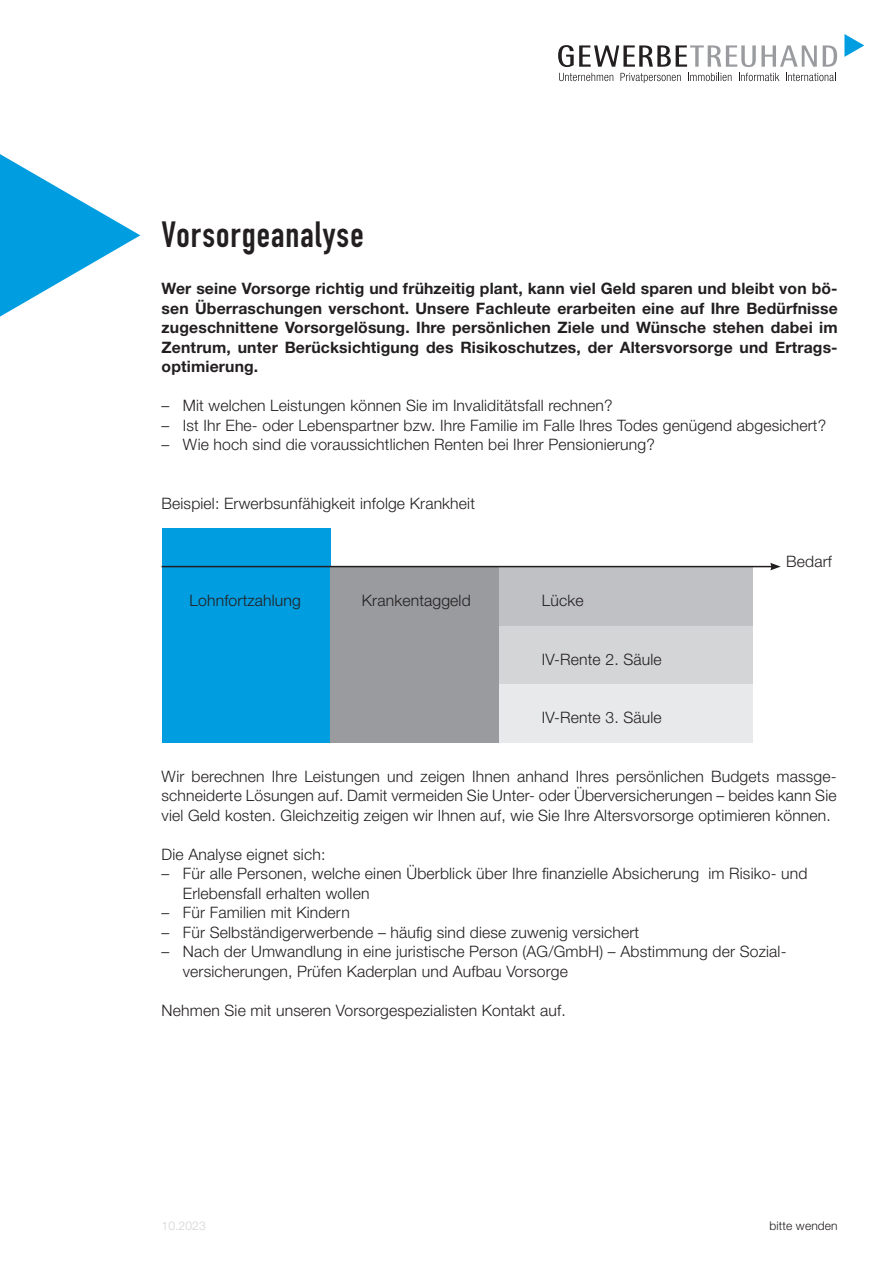
<style>
.page{position:relative;width:893px;height:1263px;background:#fff}
.page>*{position:absolute;margin:0;border:0;box-sizing:border-box;transform-origin:0 0}
._00_Seitentitel{font:36px "DIN Engschrift Std";letter-spacing:.03em;color:#231f20}
._01_Flyer_light{font:300 15.75px/19.5px "Helvetica Neue LT Pro";letter-spacing:.01em;color:#231f20}
._01_Flyer_bold{font:700 15.75px/19.5px "Helvetica Neue LT Pro";letter-spacing:.01em;color:#231f20;text-align:justify}
._01_Flyer_Autor_Zusatztext_Textfeld_bitt_{font:300 12px "Helvetica Neue LT Pro";letter-spacing:.01em;color:#231f20}
._01_Flyer_Version_grau_light{font:300 12px "Helvetica Neue LT Pro";letter-spacing:.01em;color:#d1d2d4}
</style>
<div class="page">
<svg style="left:558px;top:45px;width:259px;height:22px"></svg>
<svg style="left:823px;top:45px;width:14px;height:22px"></svg>
<svg style="left:844px;top:34px;width:20px;height:23px"></svg>
<svg style="left:559px;top:73px;width:54px;height:8px"></svg>
<svg style="left:620px;top:73px;width:61px;height:10px"></svg>
<svg style="left:688px;top:73px;width:43px;height:8px"></svg>
<svg style="left:739px;top:73px;width:40px;height:8px"></svg>
<svg style="left:786px;top:73px;width:50px;height:8px"></svg>
<svg style="left:0;top:154px;width:140px;height:163px"></svg>
<div style="left:162px;top:528px;width:169px;height:215px;background:#009de0"></div>
<div style="left:331px;top:567px;width:169px;height:176px;background:#999b9e"></div>
<div style="left:500px;top:567px;width:253px;height:59px;background:#c0c1c4"></div>
<div style="left:500px;top:626px;width:253px;height:58px;background:#d4d5d7"></div>
<div style="left:500px;top:684px;width:253px;height:59px;background:#e8e9ea"></div>
<hr style="left:162px;top:566px;width:610px;height:1px;background:#231f20">
<svg style="left:770px;top:563px;width:11px;height:7px"></svg>
<p class="_00_Seitentitel" style="left:162px;top:213px;width:204px">Vorsorgeanalyse</p>
<p class="_01_Flyer_bold" style="left:162px;top:279px;width:678px">Wer seine Vorsorge richtig und frühzeitig plant, kann viel Geld sparen und bleibt von bö&shy;sen Überraschungen verschont. Unsere Fachleute erarbeiten eine auf Ihre Bedürfnisse zugeschnittene Vorsorgelösung. Ihre persönlichen Ziele und Wünsche stehen dabei im Zentrum, unter Berücksichtigung des Risikoschutzes, der Altersvorsorge und Ertrags&shy;optimierung.</p>
<p class="_01_Flyer_light" style="left:162px;top:396px;width:452px">– Mit welchen Leistungen können Sie im Invaliditätsfall rechnen?</p>
<p class="_01_Flyer_light" style="left:162px;top:415px;width:666px">– Ist Ihr Ehe- oder Lebenspartner bzw. Ihre Familie im Falle Ihres Todes genügend abgesichert?</p>
<p class="_01_Flyer_light" style="left:162px;top:435px;width:495px">– Wie hoch sind die voraussichtlichen Renten bei Ihrer Pensionierung?</p>
<p class="_01_Flyer_light" style="left:162px;top:493px;width:315px">Beispiel: Erwerbsunfähigkeit infolge Krankheit</p>
<p class="_01_Flyer_light" style="left:190px;top:591px;width:113px">Lohnfortzahlung</p>
<p class="_01_Flyer_light" style="left:362px;top:591px;width:110px">Krankentaggeld</p>
<p class="_01_Flyer_light" style="left:542px;top:591px;width:43px">Lücke</p>
<p class="_01_Flyer_light" style="left:542px;top:649px;width:121px">IV-Rente 2. Säule</p>
<p class="_01_Flyer_light" style="left:542px;top:708px;width:121px">IV-Rente 3. Säule</p>
<p class="_01_Flyer_light" style="left:786px;top:552px;width:47px">Bedarf</p>
<p class="_01_Flyer_light" style="left:162px;top:766px;width:677px;text-align:justify">Wir berechnen Ihre Leistungen und zeigen Ihnen anhand Ihres persönlichen Budgets massge&shy;schneiderte Lösungen auf. Damit vermeiden Sie Unter- oder Überversicherungen – beides kann Sie viel Geld kosten. Gleichzeitig zeigen wir Ihnen auf, wie Sie Ihre Altersvorsorge optimieren können.</p>
<p class="_01_Flyer_light" style="left:162px;top:844px;width:165px">Die Analyse eignet sich:</p>
<p class="_01_Flyer_light" style="left:183px;top:864px;width:626px;text-indent:-21px">– Für alle Personen, welche einen Überblick über Ihre finanzielle Absicherung im Risiko- und<br>Erlebensfall erhalten wollen</p>
<p class="_01_Flyer_light" style="left:162px;top:903px;width:190px">– Für Familien mit Kindern</p>
<p class="_01_Flyer_light" style="left:162px;top:922px;width:479px">– Für Selbständigerwerbende – häufig sind diese zuwenig versichert</p>
<p class="_01_Flyer_light" style="left:183px;top:942px;width:605px;text-indent:-21px">– Nach der Umwandlung in eine juristische Person (AG/GmbH) – Abstimmung der Sozial&shy;versicherungen, Prüfen Kaderplan und Aufbau Vorsorge</p>
<p class="_01_Flyer_light" style="left:162px;top:1000px;width:406px">Nehmen Sie mit unseren Vorsorgespezialisten Kontakt auf.</p>
<p class="_01_Flyer_Version_grau_light" style="left:162px;top:1219px;width:46px">10.2023</p>
<p class="_01_Flyer_Autor_Zusatztext_Textfeld_bitt_" style="left:769px;top:1219px;width:70px">bitte wenden</p>
</div>
